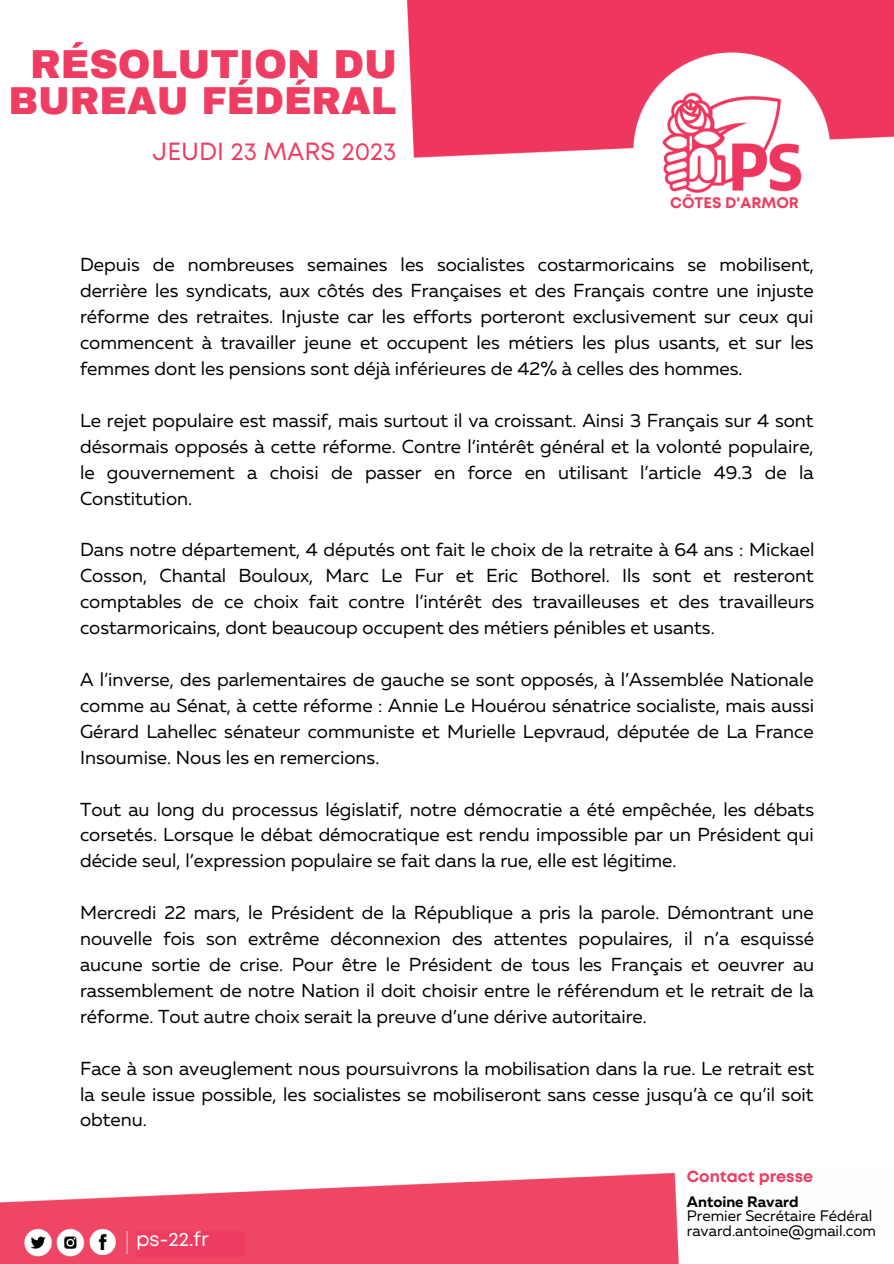
<style>
.page{position:relative;width:894px;height:1264px;background:#fff}
.page>*{position:absolute;margin:0;border:0;box-sizing:border-box;transform-origin:0 0}
.t1{font:900 39.6px "Archivo";color:#ee3d61}
.t2{font:900 38.1px "Archivo";color:#ee3d61}
.t3{font:24.75px "Mont";color:#ee3d61}
.t4{font:19.5px "Mont";color:#fff}
.t5{font:18.75px/26px "Muller";color:#000;text-align:justify}
.t6{font:700 16.05px "Mont";color:#ee3d61}
.t7{font:700 15.3px "Mont";color:#ee3d61}
.t8{font:15.15px "Muller";color:#000}
.t9{font:700 15.15px "Muller";color:#000}
</style>
<div class="page">
<img style="left:0;top:0;width:893px;height:1263px">
<div style="left:552px;top:194px;width:268px;height:46px;background:#fff"></div>
<div style="left:47px;top:34px;width:350px;height:126px;background:#fff"></div>
<div style="left:136px;top:1231px;width:109px;height:25px;background:#ee3d61"></div>
<div style="left:694px;top:1164px;width:199px;height:76px;background:#fefefe"></div>
<div style="left:74px;top:325px;width:783px;height:778px;background:#fff"></div>
<h1 class="t1" style="left:30px;top:43px;width:368px">RÉSOLUTION DU</h1>
<h2 class="t2" style="left:8px;top:81px;width:389px">BUREAU FÉDÉRAL</h2>
<h3 class="t3" style="left:153px;top:142px;width:245px">JEUDI 23 MARS 2023</h3>
<p class="t7" style="left:670px;top:197px;width:130px">CÔTES D'ARMOR</p>
<p class="t5" style="left:80px;top:253px;width:735px">Depuis de nombreuses semaines les socialistes costarmoricains se mobilisent, derrière les syndicats, aux côtés des Françaises et des Français contre une injuste réforme des retraites. Injuste car les efforts porteront exclusivement sur ceux qui commencent à travailler jeune et occupent les métiers les plus usants, et sur les femmes dont les pensions sont déjà inférieures de 42% à celles des hommes.</p>
<p class="t5" style="left:80px;top:409px;width:735px">Le rejet populaire est massif, mais surtout il va croissant. Ainsi 3 Français sur 4 sont désormais opposés à cette réforme. Contre l’intérêt général et la volonté populaire, le gouvernement a choisi de passer en force en utilisant l’article 49.3 de la Constitution.</p>
<p class="t5" style="left:80px;top:538px;width:735px">Dans notre département, 4 députés ont fait le choix de la retraite à 64 ans : Mickael Cosson, Chantal Bouloux, Marc Le Fur et Eric Bothorel. Ils sont et resteront comptables de ce choix fait contre l’intérêt des travailleuses et des travailleurs costarmoricains, dont beaucoup occupent des métiers pénibles et usants.</p>
<p class="t5" style="left:80px;top:668px;width:735px">A l’inverse, des parlementaires de gauche se sont opposés, à l’Assemblée Nationale comme au Sénat, à cette réforme : Annie Le Houérou sénatrice socialiste, mais aussi Gérard Lahellec sénateur communiste et Murielle Lepvraud, députée de La France Insoumise. Nous les en remercions.</p>
<p class="t5" style="left:80px;top:797px;width:735px">Tout au long du processus législatif, notre démocratie a été empêchée, les débats corsetés. Lorsque le débat démocratique est rendu impossible par un Président qui décide seul, l’expression populaire se fait dans la rue, elle est légitime.</p>
<p class="t5" style="left:80px;top:901px;width:735px">Mercredi 22 mars, le Président de la République a pris la parole. Démontrant une nouvelle fois son extrême déconnexion des attentes populaires, il n’a esquissé aucune sortie de crise. Pour être le Président de tous les Français et oeuvrer au rassemblement de notre Nation il doit choisir entre le référendum et le retrait de la réforme. Tout autre choix serait la preuve d’une dérive autoritaire.</p>
<p class="t5" style="left:80px;top:1056px;width:735px">Face à son aveuglement nous poursuivrons la mobilisation dans la rue. Le retrait est la seule issue possible, les socialistes se mobiliseront sans cesse jusqu’à ce qu’il soit obtenu.</p>
<p class="t4" style="left:136px;top:1232px;width:74px">ps-22.fr</p>
<p class="t6" style="left:686px;top:1169px;width:128px">Contact presse</p>
<p class="t9" style="left:686px;top:1195px;width:113px">Antoine Ravard</p>
<p class="t8" style="left:686px;top:1209px;width:187px">Premier Secrétaire Fédéral</p>
<p class="t8" style="left:686px;top:1224px;width:190px">ravard.antoine@gmail.com</p>
</div>
